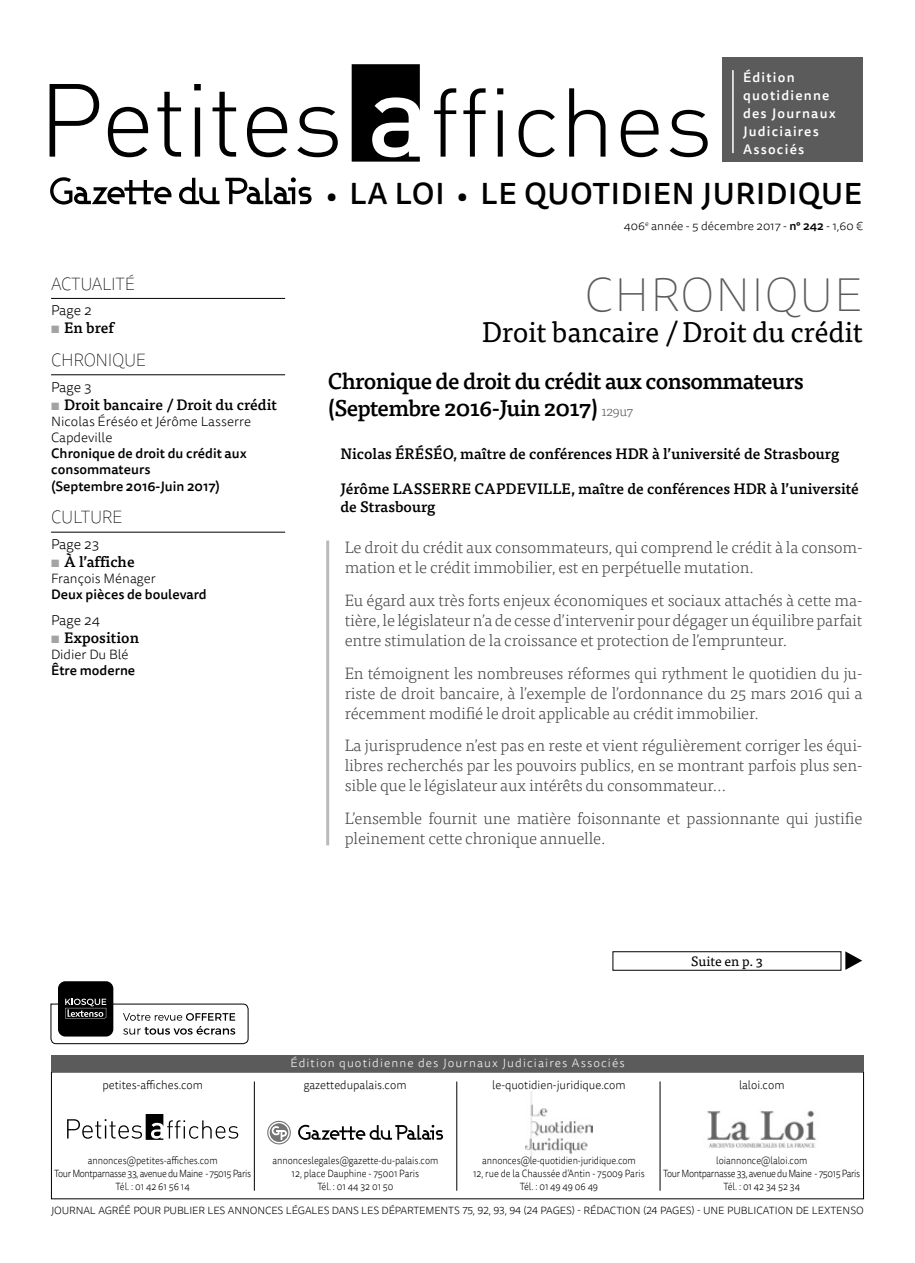
<style>
.page{position:relative;width:915px;height:1263px;background:#fff}
.page>*{position:absolute;margin:0;border:0;box-sizing:border-box;transform-origin:0 0}
.t1{font:100 48px "Tisa Sans OT";letter-spacing:.01em;color:#5b5b5b}
.t2{font:500 30px "Tisa Sans OT";letter-spacing:.02em;color:#000}
.t3{font:28.5px "Tisa OT";letter-spacing:-.01em;color:#000}
.t4{font:500 22.5px/27px "Tisa OT";letter-spacing:-.03em;color:#000}
.t5{font:100 18px "Tisa Sans OT";letter-spacing:-.02em;color:#000;scale:.95 1}
.t6{font:300 16.5px/20px "Tisa OT";letter-spacing:-.01em;color:#444443;text-align:justify}
.t7{font:500 15px/18px "Tisa OT";color:#000}
.t8{font:300 14.25px "Tisa Sans OT";color:#000}
.t9{font:500 13.5px/16.2px "Tisa Sans OT";color:#000}
.t10{font:300 13.5px/16.2px "Tisa Sans OT";color:#000}
.t11{font:500 13.5px/18px "Tisa Sans OT";letter-spacing:.09em;color:#fff}
.t12{font:13.5px "Tisa OT";color:#000}
.t13{font:300 12px "Tisa Sans OT";color:#000;scale:.95 1}
.t14{font:300 12px "Tisa Sans OT";letter-spacing:.09em;color:#fff}
.t15{font:300 12px "Tisa Sans OT";color:#000}
.t16{font:300 10.5px/12.6px "Tisa Sans OT";letter-spacing:-.04em;color:#000;text-align:center;scale:.88 1}
.t17{font:300 10.5px/12.6px "Tisa Sans OT";letter-spacing:-.01em;color:#000;text-align:center;scale:.88 1}
.t18{font:300 10.5px "Tisa Sans OT";letter-spacing:-.01em;color:#000}
.s1{font-size:27px}
.s2{font-weight:700;color:#a2a3a3}
.s3{font-weight:500}
.s4{font-weight:300;font-size:13.5px;color:#5b5b5b}
</style>
<div class="page">
<div style="left:721px;top:58px;width:140px;height:104px;background:#5b5b5b"></div>
<hr style="left:732px;top:70px;width:1px;height:83px;background:#fff">
<svg style="left:50px;top:84px;width:49px;height:73px"></svg>
<svg style="left:108px;top:107px;width:40px;height:50px"></svg>
<svg style="left:157px;top:92px;width:24px;height:65px"></svg>
<svg style="left:194px;top:84px;width:7px;height:73px"></svg>
<svg style="left:212px;top:92px;width:24px;height:65px"></svg>
<svg style="left:247px;top:107px;width:40px;height:50px"></svg>
<svg style="left:297px;top:107px;width:40px;height:50px"></svg>
<svg style="left:351px;top:64px;width:68px;height:98px"></svg>
<svg style="left:434px;top:88px;width:22px;height:69px"></svg>
<svg style="left:463px;top:88px;width:22px;height:69px"></svg>
<svg style="left:497px;top:88px;width:6px;height:69px"></svg>
<svg style="left:518px;top:110px;width:36px;height:47px"></svg>
<svg style="left:569px;top:88px;width:36px;height:69px"></svg>
<svg style="left:620px;top:110px;width:38px;height:47px"></svg>
<svg style="left:669px;top:110px;width:38px;height:47px"></svg>
<svg style="left:50px;top:177px;width:121px;height:28px"></svg>
<svg style="left:179px;top:178px;width:40px;height:26px"></svg>
<svg style="left:225px;top:177px;width:86px;height:27px"></svg>
<img style="left:525px;top:1091px;width:67px;height:65px">
<svg style="left:67px;top:1114px;width:171px;height:26px"></svg>
<img style="left:707px;top:1110px;width:110px;height:38px">
<hr style="left:659px;top:1081px;width:1px;height:110px;background:#000">
<hr style="left:456px;top:1081px;width:1px;height:110px;background:#000">
<hr style="left:254px;top:1081px;width:1px;height:110px;background:#000">
<svg style="left:269px;top:1123px;width:19px;height:19px"></svg>
<svg style="left:298px;top:1125px;width:145px;height:15px"></svg>
<svg style="left:271px;top:1126px;width:16px;height:14px"></svg>
<div style="left:267px;top:1121px;width:24px;height:23px;border:1px solid #747473;border-radius:50%"></div>
<div style="left:51px;top:1055px;width:812px;height:16px;background:#5b5b5b"></div>
<div style="left:58px;top:981px;width:55px;height:55px;background:#000;border-radius:7px"></div>
<svg style="left:50px;top:999px;width:199px;height:45px"></svg>
<div style="left:612px;top:951px;width:229px;height:20px;border:1px solid #000"></div>
<svg style="left:845px;top:951px;width:16px;height:19px"></svg>
<hr style="left:51px;top:298px;width:234px;height:1px;background:#000">
<hr style="left:51px;top:374px;width:234px;height:1px;background:#000">
<hr style="left:51px;top:532px;width:234px;height:1px;background:#000">
<hr style="left:326px;top:540px;width:3px;height:305px;background:#b9baba">
<p class="t11" style="left:742px;top:69px;width:94px">Édition quotidienne des Journaux<br>Judiciaires<br>Associés</p>
<h2 class="t2" style="left:326px;top:175px;width:537px"><span class="s1">•</span> LA LOI <span class="s1">•</span> LE QUOTIDIEN JURIDIQUE</h2>
<p class="t5" style="left:51px;top:273px;width:90px">ACTUALITÉ</p>
<p class="t8" style="left:51px;top:302px;width:42px">Page 2</p>
<p class="t7" style="left:51px;top:319px;width:64px"><span class="s2">▪</span> En bref</p>
<p class="t5" style="left:51px;top:349px;width:23px">CHRONIQUE</p>
<p class="t8" style="left:51px;top:378px;width:42px">Page 3</p>
<p class="t7" style="left:51px;top:396px;width:227px"><span class="s2">▪</span> Droit bancaire / Droit du crédit</p>
<p class="t10" style="left:51px;top:414px;width:201px">Nicolas Éréséo et Jérôme Lasserre<br>Capdeville</p>
<p class="t9" style="left:51px;top:446px;width:197px">Chronique de droit du crédit aux consommateurs<br>(Septembre 2016-Juin 2017)</p>
<p class="t5" style="left:51px;top:507px;width:53px">CU LTURE</p>
<p class="t8" style="left:51px;top:536px;width:50px">Page 23</p>
<p class="t7" style="left:51px;top:553px;width:85px"><span class="s2">▪</span> À l’affiche</p>
<p class="t10" style="left:51px;top:571px;width:106px">François Ménager</p>
<p class="t9" style="left:51px;top:587px;width:157px">Deux pièces de boulevard</p>
<p class="t8" style="left:51px;top:612px;width:50px">Page 24</p>
<p class="t7" style="left:51px;top:629px;width:89px"><span class="s2">▪</span> Exposition</p>
<p class="t10" style="left:51px;top:647px;width:79px">Didier Du Blé</p>
<p class="t9" style="left:51px;top:663px;width:86px">Être moderne</p>
<p class="t15" style="left:623px;top:219px;width:240px">406<sup>e</sup> année - 5 décembre 2017 - <span class="s3">n° 242</span> - 1,60 €</p>
<h1 class="t1" style="left:584px;top:267px;width:279px">CHRONIQUE</h1>
<h3 class="t3" style="left:482px;top:315px;width:382px">Droit bancaire / Droit du crédit</h3>
<h3 class="t4" style="left:327px;top:368px;width:477px">Chronique de droit du crédit aux consommateurs (Septembre 2016-Juin 2017) <span class="s4">129u7</span></h3>
<p class="t7" style="left:340px;top:445px;width:500px">Nicolas ÉRÉSÉO, maître de conférences HDR à l’université de Strasbourg</p>
<p class="t7" style="left:340px;top:480px;width:520px">Jérôme LASSERRE CAPDEVILLE, maître de conférences HDR à l’université de Strasbourg</p>
<p class="t6" style="left:344px;top:538px;width:519px">Le droit du crédit aux consommateurs, qui comprend le crédit à la consom&shy;mation et le crédit immobilier, est en perpétuelle mutation.</p>
<p class="t6" style="left:344px;top:591px;width:519px">Eu égard aux très forts enjeux économiques et sociaux attachés à cette ma&shy;tière, le législateur n’a de cesse d’intervenir pour dégager un équilibre parfait entre stimulation de la croissance et protection de l’emprunteur.</p>
<p class="t6" style="left:344px;top:663px;width:519px">En témoignent les nombreuses réformes qui rythment le quotidien du ju&shy;riste de droit bancaire, à l’exemple de l’ordonnance du 25 mars 2016 qui a récemment modifié le droit applicable au crédit immobilier.</p>
<p class="t6" style="left:344px;top:736px;width:519px">La jurisprudence n’est pas en reste et vient régulièrement corriger les équi&shy;libres recherchés par les pouvoirs publics, en se montrant parfois plus sen&shy;sible que le législateur aux intérêts du consommateur…</p>
<p class="t6" style="left:344px;top:808px;width:519px">L’ensemble fournit une matière foisonnante et passionnante qui justifie pleinement cette chronique annuelle.</p>
<p class="t13" style="left:102px;top:1077px;width:107px">petites-affiches.com</p>
<p class="t14" style="left:290px;top:1055px;width:335px">Édition quotidienne des Journaux Judiciaires Associés</p>
<p class="t12" style="left:691px;top:953px;width:73px">Suite en p. 3</p>
<p class="t13" style="left:303px;top:1077px;width:110px">gazettedupalais.com</p>
<p class="t13" style="left:492px;top:1077px;width:142px">le-quotidien-juridique.com</p>
<p class="t13" style="left:738px;top:1077px;width:49px">laloi.com</p>
<p class="t16" style="left:54px;top:1155px;width:225px">annonces@petites-affiches.com<br>Tour Montparnasse 33, avenue du Maine - 75015 Paris<br>Tél. : 01 42 61 56 14</p>
<p class="t17" style="left:272px;top:1155px;width:190px">annonceslegales@gazette-du-palais.com<br>12, place Dauphine - 75001 Paris<br>Tél. : 01 44 32 01 50</p>
<p class="t17" style="left:473px;top:1155px;width:197px">annonces@le-quotidien-juridique.com<br>12, rue de la Chaussée d’Antin - 75009 Paris<br>Tél. : 01 49 49 06 49</p>
<p class="t16" style="left:663px;top:1155px;width:225px">loiannonce@laloi.com<br>Tour Montparnasse 33, avenue du Maine - 75015 Paris<br>Tél. : 01 42 34 52 34</p>
<p class="t18" style="left:51px;top:1204px;width:814px">JOURNAL AGRÉÉ POUR PUBLIER LES ANNONCES LÉGALES DANS LES DÉPARTEMENTS 75, 92, 93, 94 (24 PAGES) - RÉDACTION (24 PAGES) - UNE PUBLICATION DE LEXTENSO</p>
</div>
